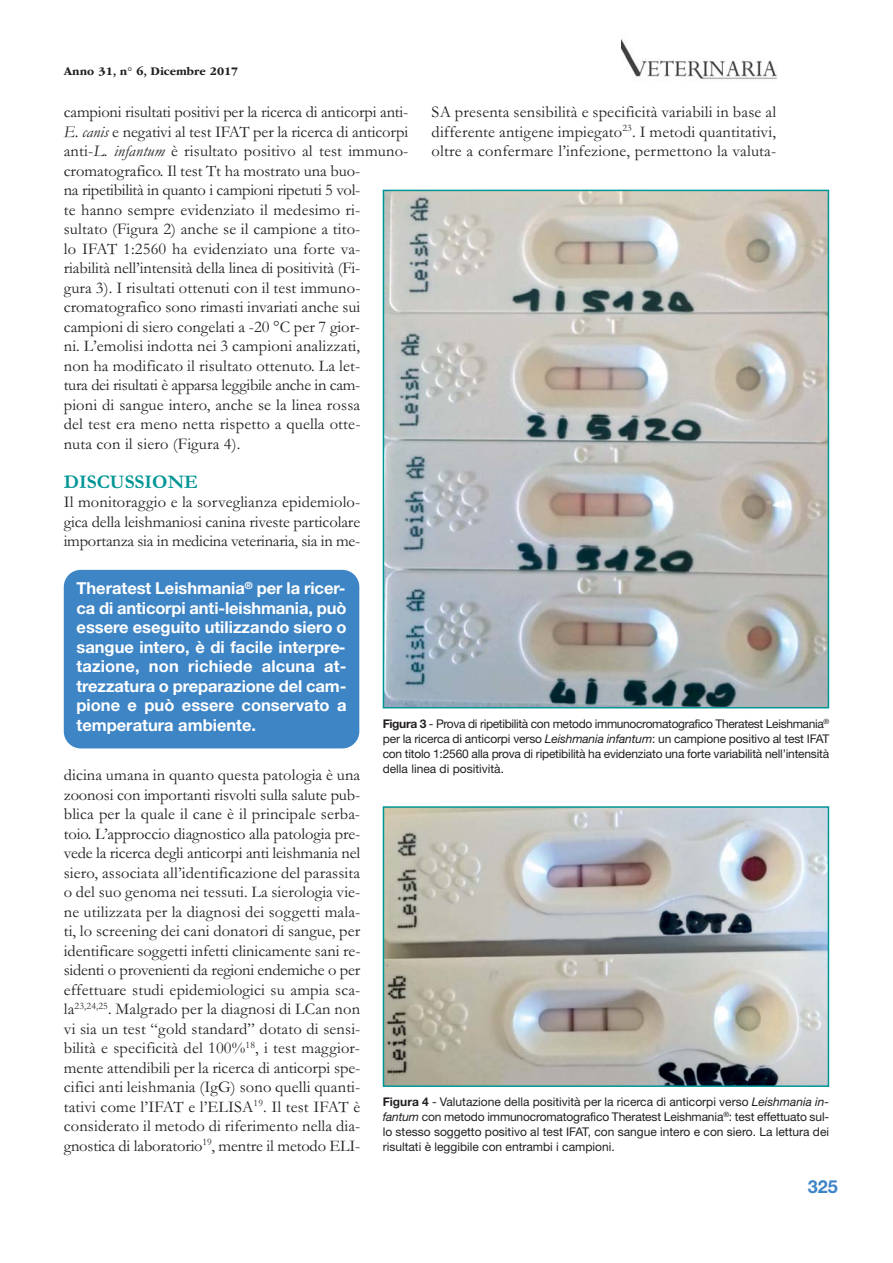
<style>
.page{position:relative;width:893px;height:1263px;background:#fff}
.page>*{position:absolute;margin:0;border:0;box-sizing:border-box;transform-origin:0 0}
.t1{font:700 19.5px "Garamond";color:#009595}
.t2{font:700 18px "Helvetica Neue LT Std";color:#3e85c6}
.t3{font:16.5px/19.5px "Garamond";color:#231f20;text-align:justify}
.t4{font:700 16.5px/19.5px "Helvetica Neue LT Std";color:#fff;text-align:justify}
.t5{font:12px/15px "Helvetica Neue LT Std";color:#231f20;text-align:justify}
.t6{font:700 12px "ITC Garamond Std";color:#231f20}
.s1{font-style:italic}
.s2{font-weight:700}
</style>
<div class="page">
<img style="left:622px;top:40px;width:155px;height:40px">
<img style="left:386px;top:193px;width:440px;height:512px">
<div style="left:383px;top:190px;width:446px;height:518px;border:2px solid #009595"></div>
<img style="left:386px;top:809px;width:440px;height:275px">
<div style="left:383px;top:806px;width:446px;height:281px;border:2px solid #009595"></div>
<div style="left:64px;top:570px;width:295px;height:178px;background:#3e85c6;border-radius:17px"></div>
<p class="t6" style="left:64px;top:66px;width:176px">Anno 31, n° 6, Dicembre 2017</p>
<p class="t3" style="left:64px;top:104px;width:346px;text-align:left">campioni risultati positivi per la ricerca di anticorpi anti-<span class="s1">E. canis</span> e negativi al test IFAT per la ricerca di anticorpi anti-<span class="s1">L. infantum</span> è risultato positivo al test immuno&shy;cromatografico. Il test Tt ha mostrato una buo-<br>na ripetibilità in quanto i campioni ripetuti 5 vol-<br>te hanno sempre evidenziato il medesimo ri-<br>sultato (Figura 2) anche se il campione a tito-<br>lo IFAT 1:2560 ha evidenziato una forte va&shy;riabilità nell’intensità della linea di positività (Fi-<br>gura 3). I risultati ottenuti con il test immuno&shy;cromatografico sono rimasti invariati anche sui campioni di siero congelati a -20 °C per 7 gior-<br>ni. L’emolisi indotta nei 3 campioni analizzati,<br>non ha modificato il risultato ottenuto. La let-<br>tura dei risultati è apparsa leggibile anche in cam-<br>pioni di sangue intero, anche se la linea rossa<br>del test era meno netta rispetto a quella otte-<br>nuta con il siero (Figura 4).</p>
<p class="t1" style="left:64px;top:474px;width:136px">DISCUSSIONE</p>
<p class="t3" style="left:64px;top:494px;width:298px">Il monitoraggio e la sorveglianza epidemiolo&shy;gica della leishmaniosi canina riveste particolare importanza sia in medicina veterinaria, sia in me-</p>
<p class="t3" style="left:432px;top:104px;width:346px">SA presenta sensibilità e specificità variabili in base al differente antigene impiegato<sup>23</sup>. I metodi quantitativi, oltre a confermare l’infezione, permettono la valuta-</p>
<p class="t4" style="left:77px;top:580px;width:272px">Theratest Leishmania<sup>®</sup> per la ricer&shy;ca di anticorpi anti-leishmania, può essere eseguito utilizzando siero o sangue intero, è di facile interpre&shy;tazione, non richiede alcuna at&shy;trezzatura o preparazione del cam&shy;pione e può essere conservato a temperatura ambiente.</p>
<p class="t3" style="left:64px;top:767px;width:298px">dicina umana in quanto questa patologia è una zoonosi con importanti risvolti sulla salute pub&shy;blica per la quale il cane è il principale serba&shy;toio. L’approccio diagnostico alla patologia pre&shy;vede la ricerca degli anticorpi anti leishmania nel siero, associata all’identificazione del parassita o del suo genoma nei tessuti. La sierologia vie&shy;ne utilizzata per la diagnosi dei soggetti mala&shy;ti, lo screening dei cani donatori di sangue, per identificare soggetti infetti clinicamente sani re&shy;sidenti o provenienti da regioni endemiche o per effettuare studi epidemiologici su ampia sca&shy;la<sup>23,24,25</sup>. Malgrado per la diagnosi di LCan non vi sia un test “gold standard” dotato di sensi&shy;bilità e specificità del 100%<sup>18</sup>, i test maggior&shy;mente attendibili per la ricerca di anticorpi spe&shy;cifici anti leishmania (IgG) sono quelli quanti&shy;tativi come l’IFAT e l’ELISA<sup>19</sup>. Il test IFAT è considerato il metodo di riferimento nella dia&shy;gnostica di laboratorio<sup>19</sup>, mentre il metodo ELI-</p>
<p class="t5" style="left:383px;top:717px;width:448px"><span class="s2">Figura 3</span> - Prova di ripetibilità con metodo immunocromatografico Theratest Leishmania<sup>® </sup>per la ricerca di anticorpi verso <span class="s1">Leishmania infantum</span>: un campione positivo al test IFAT con titolo 1:2560 alla prova di ripetibilità ha evidenziato una forte variabilità nell’intensità della linea di positività.</p>
<p class="t5" style="left:383px;top:1095px;width:448px"><span class="s2">Figura 4</span> - Valutazione della positività per la ricerca di anticorpi verso <span class="s1">Leishmania in&shy;fantum</span> con metodo immunocromatografico Theratest Leishmania<sup>®</sup>: test effettuato sul&shy;lo stesso soggetto positivo al test IFAT, con sangue intero e con siero. La lettura dei risultati è leggibile con entrambi i campioni.</p>
<p class="t2" style="left:808px;top:1180px;width:32px">325</p>
</div>
